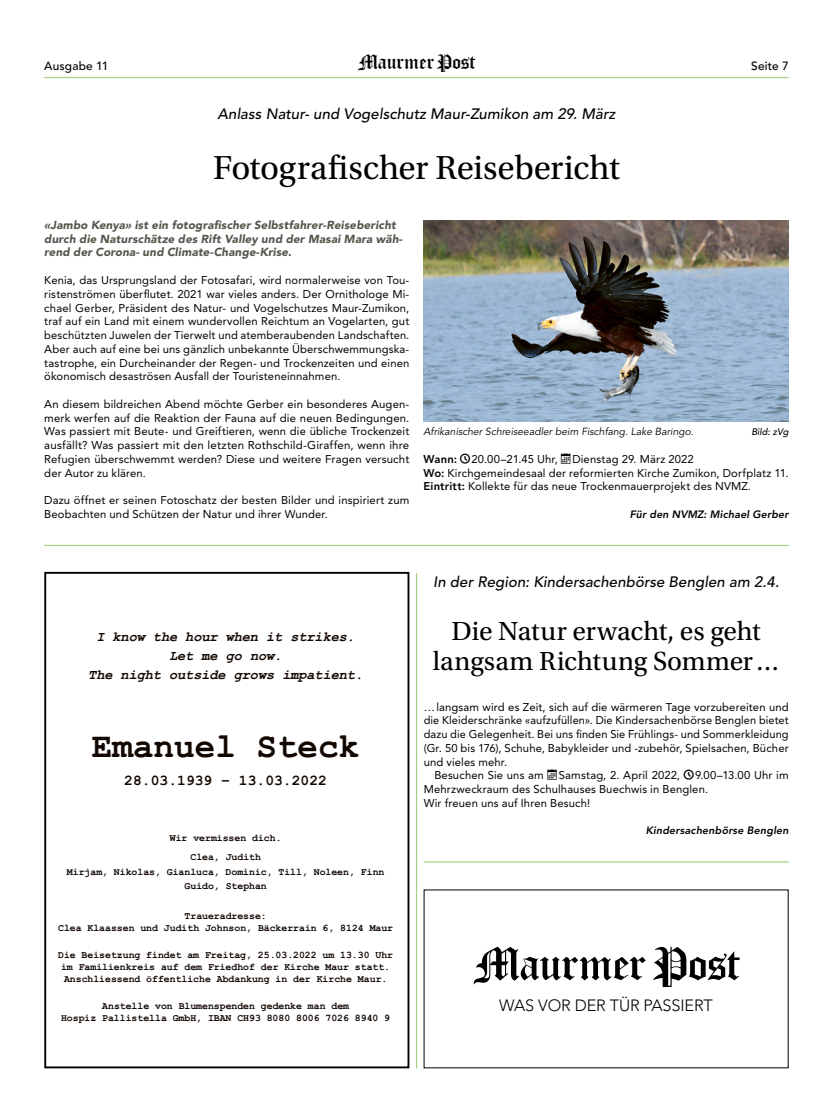
<style>
.page{position:relative;width:833px;height:1117px;background:#fff}
.page>*{position:absolute;margin:0;border:0;box-sizing:border-box;transform-origin:0 0}
.MP_Header_28pt{font:35px "Utopia Std";letter-spacing:-.005em;color:#000}
.t1{font:700 34.25px "Courier New";color:#120700}
.MP_Header_22pt{font:27.5px/30px "Utopia Std";color:#000;text-align:center}
.t2{font:22.38px "Old London";color:#000}
.t3{font:300 16.25px "Avenir LT Std";letter-spacing:-.01em;color:#000}
.MP_Spitzmarke_12pt{font:italic 500 15px "Avenir LT Std";letter-spacing:.005em;color:#000}
.t4{font:700 14.62px "Courier New";color:#120700}
.t5{font:italic 700 13.5px/19px "Courier New";color:#120700;text-align:center}
.t6{font:500 11.88px "Avenir LT Std";letter-spacing:.01em;color:#000}
.MP_Lead_1sp{font:italic 900 11.5px/13.8px "Avenir LT Std";letter-spacing:.015em;color:#57544b}
.MP_Grundschrift_o_E{font:11.25px/13.8px "Avenir LT Std";letter-spacing:.01em;color:#000;text-align:justify}
.MP_Grundschrift{font:11.25px/13.8px "Avenir LT Std";letter-spacing:.015em;color:#000}
.MP_Autor{font:italic 800 10.62px "Avenir LT Std";letter-spacing:.015em;color:#000}
.MP_Bildlegende{font:italic 10.25px "Avenir LT Std";color:#000}
.t7{font:700 9.88px/12px "Courier New";color:#120700;text-align:center}
.MP_Bildlegende-2{font:italic 500 9.38px "Avenir LT Std";color:#000}
.s1{font-weight:800}
</style>
<div class="page">
<hr style="left:44px;top:77px;width:744px;height:1px;background:#a5cf8c">
<img style="left:423px;top:220px;width:365px;height:201px">
<hr style="left:44px;top:544px;width:744px;height:2px;background:#a5cf8c">
<hr style="left:423px;top:861px;width:365px;height:1px;background:#a5cf8c">
<hr style="left:416px;top:573px;width:1px;height:495px;background:#a5cf8c">
<div style="left:44px;top:571px;width:365px;height:497px;border:2px solid #000"></div>
<svg style="left:473px;top:946px;width:266px;height:40px"></svg>
<p class="t6" style="left:44px;top:59px;width:66px">Ausgabe 11</p>
<h3 class="t2" style="left:359px;top:49px;width:118px">Maurmer Post</h3>
<p class="t6" style="left:751px;top:59px;width:39px">Seite 7</p>
<p class="MP_Spitzmarke_12pt" style="left:217px;top:105px;width:399px">Anlass Natur- und Vogelschutz Maur-Zumikon am 29. März</p>
<p class="MP_Header_28pt" style="left:213px;top:149px;width:408px">Fotografischer Reisebericht</p>
<p class="MP_Lead_1sp" style="left:44px;top:218px;width:360px">«Jambo Kenya» ist ein fotografischer Selbstfahrer-Reisebericht durch die Naturschätze des Rift Valley und der Masai Mara wäh&shy;rend der Corona- und Climate-Change-Krise.</p>
<p class="MP_Grundschrift_o_E" style="left:44px;top:273px;width:366px">Kenia, das Ursprungsland der Fotosafari, wird normalerweise von Tou&shy;ristenströmen überflutet. 2021 war vieles anders. Der Ornithologe Mi&shy;chael Gerber, Präsident des Natur- und Vogelschutzes Maur-Zumikon, traf auf ein Land mit einem wundervollen Reichtum an Vogelarten, gut beschützten Juwelen der Tierwelt und atemberaubenden Landschaften.<br>Aber auch auf eine bei uns gänzlich unbekannte Überschwemmungska&shy;tastrophe, ein Durcheinander der Regen- und Trockenzeiten und einen ökonomisch desaströsen Ausfall der Touristeneinnahmen.</p>
<p class="MP_Grundschrift_o_E" style="left:44px;top:397px;width:366px">An diesem bildreichen Abend möchte Gerber ein besonderes Augen&shy;merk werfen auf die Reaktion der Fauna auf die neuen Bedingungen.<br>Was passiert mit Beute- und Greiftieren, wenn die übliche Trockenzeit ausfällt? Was passiert mit den letzten Rothschild-Giraffen, wenn ihre Refugien überschwemmt werden? Diese und weitere Fragen versucht der Autor zu klären.</p>
<p class="MP_Grundschrift_o_E" style="left:44px;top:493px;width:366px">Dazu öffnet er seinen Fotoschatz der besten Bilder und inspiriert zum<br>Beobachten und Schützen der Natur und ihrer Wunder.</p>
<p class="MP_Bildlegende" style="left:423px;top:426px;width:272px">Afrikanischer Schreiseeadler beim Fischfang. Lake Baringo.</p>
<p class="MP_Bildlegende-2" style="left:751px;top:426px;width:39px">Bild: zVg</p>
<p class="MP_Grundschrift_o_E" style="left:423px;top:452px;width:272px"><span class="s1">Wann:</span> ●□20.00–21.45 Uhr, ▼Dienstag 29. März 2022</p>
<p class="MP_Grundschrift_o_E" style="left:423px;top:466px;width:366px"><span class="s1">Wo:</span> Kirchgemeindesaal der reformierten Kirche Zumikon, Dorfplatz 11.</p>
<p class="MP_Grundschrift_o_E" style="left:423px;top:479px;width:329px"><span class="s1">Eintritt:</span> Kollekte für das neue Trockenmauerprojekt des NVMZ.</p>
<p class="MP_Autor" style="left:630px;top:508px;width:160px">Für den NVMZ: Michael Gerber</p>
<p class="MP_Spitzmarke_12pt" style="left:433px;top:572px;width:347px">In der Region: Kindersachenbörse Benglen am 2.4.</p>
<p class="MP_Header_22pt" style="left:433px;top:616px;width:348px">Die Natur erwacht, es geht langsam Richtung Sommer…</p>
<p class="MP_Grundschrift_o_E" style="left:424px;top:699px;width:366px">…langsam wird es Zeit, sich auf die wärmeren Tage vorzubereiten und die Kleiderschränke «aufzufüllen». Die Kindersachenbörse Benglen bietet dazu die Gelegenheit. Bei uns finden Sie Frühlings- und Sommerkleidung (Gr. 50 bis 176), Schuhe, Babykleider und -zubehör, Spielsachen, Bücher und vieles mehr.</p>
<p class="MP_Grundschrift" style="left:424px;top:768px;width:366px;text-indent:11px">Besuchen Sie uns am ▼Samstag, 2. April 2022, ●□9.00–13.00 Uhr im<br>Mehrzweckraum des Schulhauses Buechwis in Benglen.</p>
<p class="MP_Grundschrift_o_E" style="left:424px;top:796px;width:168px">Wir freuen uns auf Ihren Besuch!</p>
<p class="MP_Autor" style="left:646px;top:824px;width:144px">Kindersachenbörse Benglen</p>
<p class="t5" style="left:88px;top:627px;width:276px">I know the hour when it strikes.<br>Let me go now.<br>The night outside grows impatient.</p>
<p class="t1" style="left:92px;top:725px;width:269px">Emanuel Steck</p>
<p class="t4" style="left:124px;top:771px;width:204px">28.03.1939 – 13.03.2022</p>
<p class="t7" style="left:170px;top:828px;width:113px;line-height:19.2px">Wir vermissen dich.<br>Clea, Judith</p>
<p class="t7" style="left:67px;top:864px;width:319px;line-height:14.4px">Mirjam, Nikolas, Gianluca, Dominic, Till, Noleen, Finn<br>Guido, Stephan</p>
<p class="t7" style="left:58px;top:909px;width:336px">Traueradresse:<br>Clea Klaassen und Judith Johnson, Bäckerrain 6, 8124 Maur</p>
<p class="t7" style="left:58px;top:948px;width:336px;text-align:left">Die Beisetzung findet am Freitag, 25.03.2022 um 13.30 Uhr im Familienkreis auf dem Friedhof der Kirche Maur statt.<br>Anschliessend öffentliche Abdankung in der Kirche Maur.</p>
<p class="t7" style="left:61px;top:999px;width:331px">Anstelle von Blumenspenden gedenke man dem<br>Hospiz Pallistella GmbH, IBAN CH93 8080 8006 7026 8940 9</p>
<p class="t3" style="left:499px;top:995px;width:215px">WAS VOR DER TÜR PASSIERT</p>
</div>
